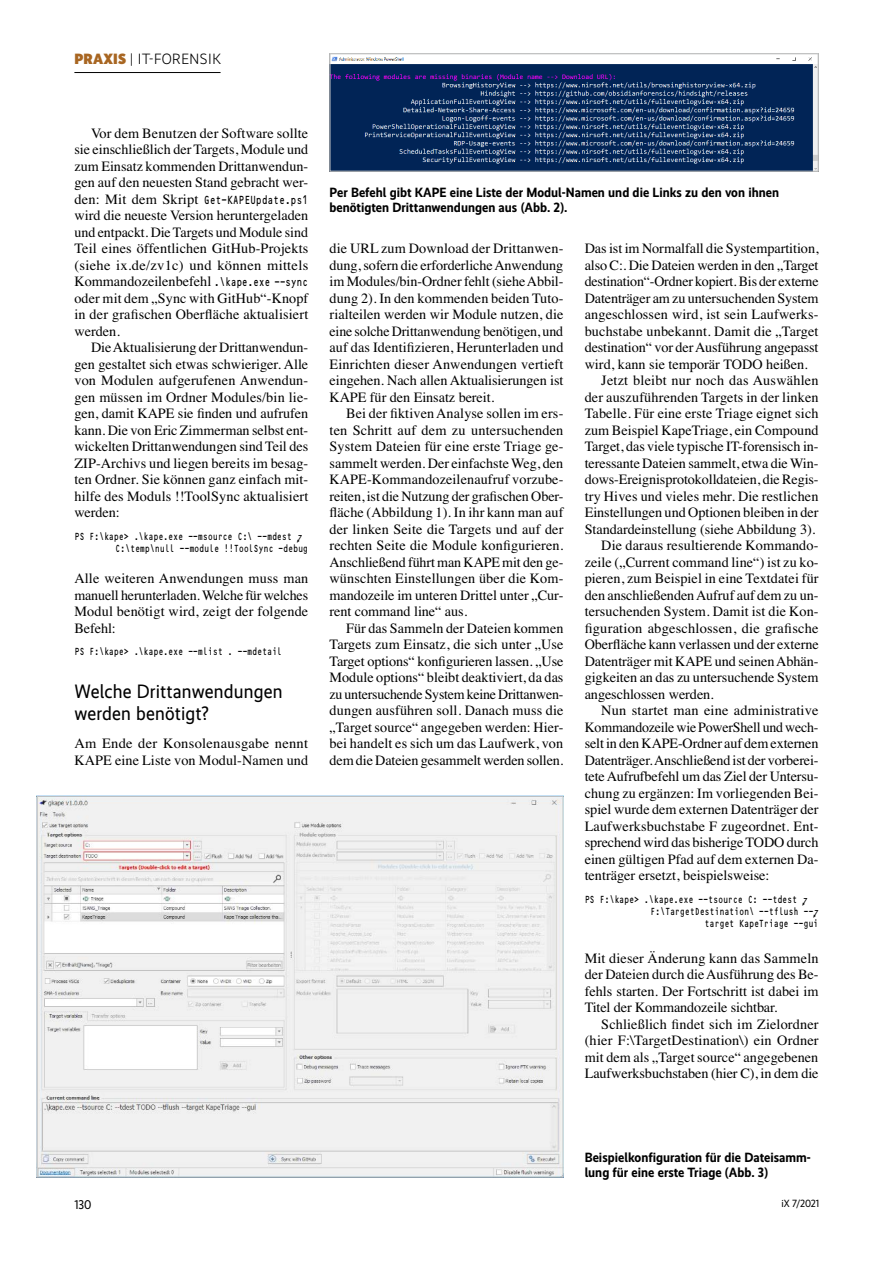
<style>
.page{position:relative;width:893px;height:1263px;background:#fff}
.page>*{position:absolute;margin:0;border:0;box-sizing:border-box;transform-origin:0 0}
.Zwischenueberschrift{font:19.5px/21.8px "Realisti X";letter-spacing:.01em;color:#000}
.t1{font:300 15px "Realisti X";letter-spacing:.035em;color:#000}
.Grundtext-Einzug{font:14.25px/16.5px "Times";color:#000;text-align:justify}
.Grundtext-stumpf{font:14.25px/16.5px "Times";color:#000;text-align:justify}
.Grundtext-stumpf-2{font:14.25px/16.5px "Times";letter-spacing:.02em;color:#000}
.Bild-Unterschrift{font:700 13.5px/15px "Realisti X";color:#000}
.t2{font:12.75px "Realisti X";color:#000}
.Grundtext-Einzug-2{font:12px "Listing";letter-spacing:-.04em;color:#000;scale:.71 1}
.Code-Abstand-vor-und{font:10.5px/12px "Listing";letter-spacing:-.05em;color:#000;scale:.7 1}
.Code-Abstand-vor{font:10.5px "Listing";letter-spacing:-.05em;color:#000;scale:.7 1}
.t3{font:10.5px "Realisti X";letter-spacing:-.005em;color:#000}
.s1{font-weight:900;color:#a86622}
.s2{font-family:"Times";font-size:14.25px}
.s3{font-family:"Listing";font-size:12px}
</style>
<div class="page">
<hr style="left:74px;top:72px;width:147px;height:1px;background:#000">
<img style="left:39px;top:798px;width:522px;height:377px">
<img style="left:332px;top:56px;width:485px;height:114px">
<div style="left:330px;top:53px;width:489px;height:119px;border:1px solid #c5c6c6"></div>
<p class="t1" style="left:74px;top:48px;width:148px"><span class="s1">PRAXIS</span> | IT-FORENSI K</p>
<p class="Grundtext-Einzug" style="left:74px;top:123px;width:235px;text-indent:17px">Vor dem Benutzen der Software sollte sie einschließlich der Targets, Module und zum Einsatz kommenden Drittanwendun&shy;gen auf den neuesten Stand gebracht wer-</p>
<p class="Grundtext-Einzug-2" style="left:74px;top:193px;width:331px"><span class="s2">den: Mit dem Skript</span> Get-KAPEUpdate.ps1</p>
<p class="Grundtext-Einzug" style="left:74px;top:206px;width:235px">wird die neueste Version heruntergeladen und entpackt. Die Targets und Module sind Teil eines öffentlichen GitHub-Projekts (siehe ix.de/zv1c) und können mittels Kommandozeilenbefehl <span class="s3">.\kape.exe --sync </span>oder mit dem „Sync with GitHub“-Knopf in der grafischen Oberfläche aktualisiert werden.</p>
<p class="Grundtext-Einzug" style="left:74px;top:338px;width:235px;text-indent:17px">Die Aktualisierung der Drittanwendun&shy;gen gestaltet sich etwas schwieriger. Alle von Modulen aufgerufenen Anwendun&shy;gen müssen im Ordner Modules/bin lie&shy;gen, damit KAPE sie finden und aufrufen kann. Die von Eric Zimmerman selbst ent&shy;wickelten Drittanwendungen sind Teil des ZIP-Archivs und liegen bereits im besag&shy;ten Ordner. Sie können ganz einfach mit&shy;hilfe des Moduls !!ToolSync aktualisiert werden:</p>
<p class="Code-Abstand-vor-und" style="left:115px;top:531px;width:277px;text-indent:-41px">PS F:\kape&gt; .\kape.exe --msource C:\ --mdest —<br>C:\temp\null --module !!ToolSync –debug</p>
<p class="Grundtext-stumpf" style="left:74px;top:569px;width:235px">Alle weiteren Anwendungen muss man manuell herunterladen. Welche für welches Modul benötigt wird, zeigt der folgende Befehl:</p>
<p class="Code-Abstand-vor" style="left:74px;top:646px;width:298px">PS F:\kape&gt; .\kape.exe --mlist . --mdetail</p>
<p class="Zwischenueberschrift" style="left:74px;top:679px;width:210px">Welche Drittanwendungen werden benötigt?</p>
<p class="Grundtext-stumpf-2" style="left:74px;top:734px;width:235px">Am Ende der Konsolenausgabe nennt<br>KAPE eine Liste von Modul-Namen und</p>
<p class="Bild-Unterschrift" style="left:330px;top:184px;width:451px">Per Befehl gibt KAPE eine Liste der Modul-Namen und die Links zu den von ihnen benötigten Drittanwendungen aus (Abb. 2).</p>
<p class="Grundtext-stumpf" style="left:330px;top:239px;width:235px">die URL zum Download der Drittanwen&shy;dung, sofern die erforderliche Anwendung im Modules/bin-Ordner fehlt (siehe Abbil&shy;dung 2). In den kommenden beiden Tuto&shy;rialteilen werden wir Module nutzen, die eine solche Drittanwendung benötigen, und auf das Identifizieren, Herunterladen und Einrichten dieser Anwendungen vertieft eingehen. Nach allen Aktualisierungen ist KAPE für den Einsatz bereit.</p>
<p class="Grundtext-Einzug" style="left:330px;top:404px;width:235px;text-indent:17px">Bei der fiktiven Analyse sollen im ers&shy;ten Schritt auf dem zu untersuchenden System Dateien für eine erste Triage ge&shy;sammelt werden. Der einfachste Weg, den KAPE-Kommandozeilenaufruf vorzube&shy;reiten, ist die Nutzung der grafischen Ober&shy;fläche (Abbildung 1). In ihr kann man auf der linken Seite die Targets und auf der rechten Seite die Module konfigurieren.<br>Anschließend führt man KAPE mit den ge&shy;wünschten Einstellungen über die Kom&shy;mandozeile im unteren Drittel unter „Cur&shy;rent command line“ aus.</p>
<p class="Grundtext-Einzug" style="left:330px;top:618px;width:235px;text-indent:17px">Für das Sammeln der Dateien kommen Targets zum Einsatz, die sich unter „Use Target options“ konfigurieren lassen. „Use Module options“ bleibt deaktiviert, da das zu untersuchende System keine Drittanwen&shy;dungen ausführen soll. Danach muss die „Target source“ angegeben werden: Hier&shy;bei handelt es sich um das Laufwerk, von dem die Dateien gesammelt werden sollen.</p>
<p class="Grundtext-Einzug" style="left:585px;top:239px;width:235px">Das ist im Normalfall die Systempartition, also C:. Die Dateien werden in den „Target destination“-Ordner kopiert. Bis der externe Datenträger am zu untersuchenden System angeschlossen wird, ist sein Laufwerks&shy;buchstabe unbekannt. Damit die „Target destination“ vor der Ausführung angepasst wird, kann sie temporär TODO heißen.</p>
<p class="Grundtext-Einzug" style="left:585px;top:371px;width:235px;text-indent:17px">Jetzt bleibt nur noch das Auswählen der auszuführenden Targets in der linken Tabelle. Für eine erste Triage eignet sich zum Beispiel KapeTriage, ein Compound Target, das viele typische IT-forensisch in&shy;teressante Dateien sammelt, etwa die Win&shy;dows-Ereignisprotokolldateien, die Regis&shy;try Hives und vieles mehr. Die restlichen Einstellungen und Optionen bleiben in der Standardeinstellung (siehe Abbildung 3).</p>
<p class="Grundtext-Einzug" style="left:585px;top:536px;width:235px;text-indent:17px">Die daraus resultierende Kommando&shy;zeile („Current command line“) ist zu ko&shy;pieren, zum Beispiel in eine Textdatei für den anschließenden Aufruf auf dem zu un&shy;tersuchenden System. Damit ist die Kon&shy;figuration abgeschlossen, die grafische Oberfläche kann verlassen und der externe Datenträger mit KAPE und seinen Abhän&shy;gigkeiten an das zu untersuchende System angeschlossen werden.</p>
<p class="Grundtext-Einzug" style="left:585px;top:701px;width:235px;text-indent:17px">Nun startet man eine administrative Kommandozeile wie PowerShell und wech&shy;selt in den KAPE-Ordner auf dem externen Datenträger. Anschließend ist der vorberei&shy;tete Aufrufbefehl um das Ziel der Untersu&shy;chung zu ergänzen: Im vorliegenden Bei&shy;spiel wurde dem externen Datenträger der Laufwerksbuchstabe F zugeordnet. Ent&shy;sprechend wird das bisherige TODO durch einen gültigen Pfad auf dem externen Da&shy;tenträger ersetzt, beispielsweise:</p>
<p class="Code-Abstand-vor-und" style="left:585px;top:894px;width:320px">PS F:\kape&gt; .\kape.exe --tsource C: --tdest —</p>
<p class="Code-Abstand-vor-und" style="left:650px;top:906px;width:242px">F:\TargetDestination\ --tflush --—</p>
<p class="Code-Abstand-vor-und" style="left:705px;top:918px;width:164px">target KapeTriage --gui</p>
<p class="Grundtext-stumpf" style="left:585px;top:948px;width:235px">Mit dieser Änderung kann das Sammeln der Dateien durch die Ausführung des Be&shy;fehls starten. Der Fortschritt ist dabei im Titel der Kommandozeile sichtbar.</p>
<p class="Grundtext-Einzug" style="left:585px;top:1014px;width:235px;text-indent:17px">Schließlich findet sich im Zielordner (hier F:\TargetDestination\) ein Ordner mit dem als „Target source“ angegebenen Laufwerksbuchstaben (hier C), in dem die</p>
<p class="Bild-Unterschrift" style="left:585px;top:1149px;width:228px">Beispielkonfiguration für die Dateisamm&shy;lung für eine erste Triage (Abb. 3)</p>
<p class="t2" style="left:74px;top:1195px;width:19px">130</p>
<p class="t3" style="left:781px;top:1196px;width:39px">iX 7/2021</p>
</div>
